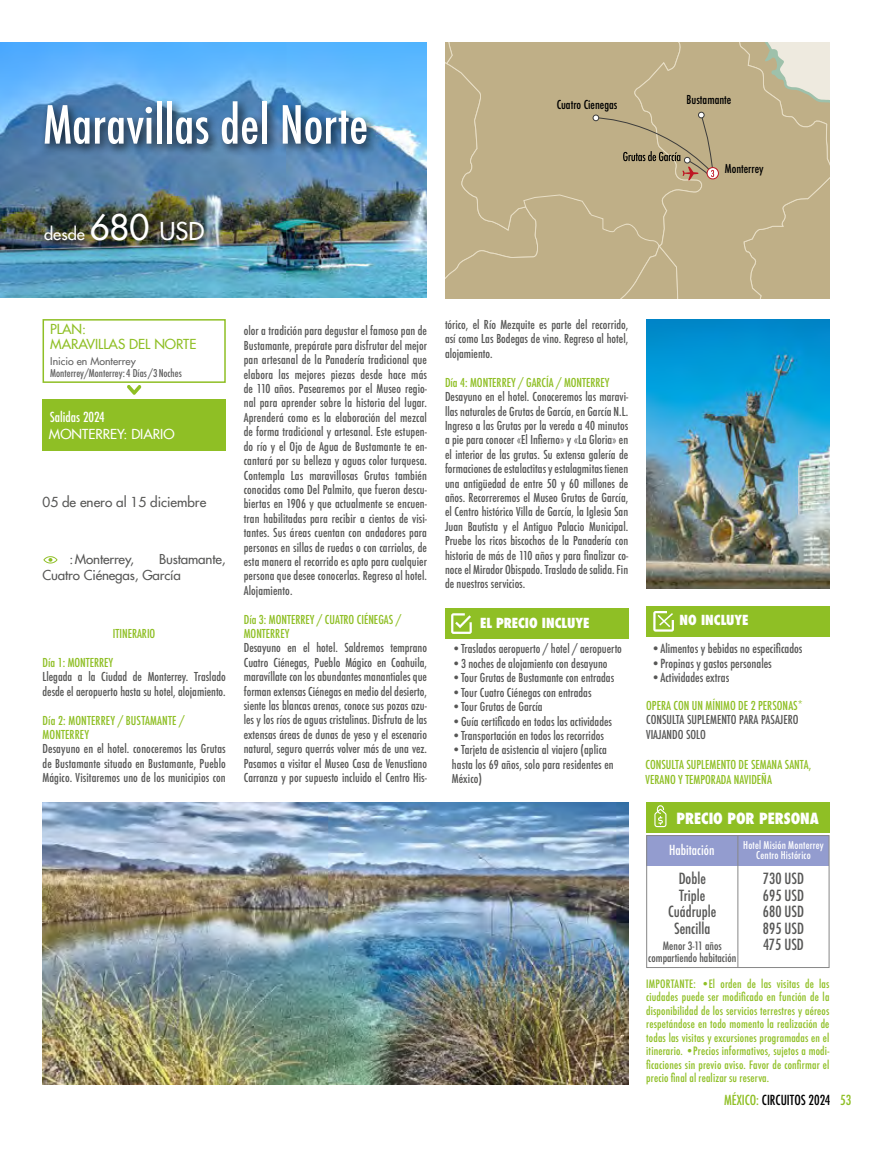
<style>
.page{position:relative;width:872px;height:1170px;background:#fff}
.page>*{position:absolute;margin:0;border:0;box-sizing:border-box;transform-origin:0 0}
.t1{font:500 condensed 51px "Futura";color:#fff}
.t2{font:500 16.5px "Futura";color:#fff}
.t3{font:500 condensed 15px/16.5px "Futura";color:#575756;text-align:center}
.t4{font:800 condensed 15px "Futura";color:#fff}
.t5{font:800 condensed 13.5px "Futura";color:#fff}
.t6{font:500 13.5px/15px "Futura";color:#8fbf25}
.t7{font:500 condensed 13.5px "Futura";color:#000}
.t8{font:500 13.5px "Futura";color:#575756}
.t9{font:500 condensed 13.5px "Futura";color:#fff}
.t10{font:500 13.5px "Futura";color:#fff}
.t11{font:500 13.35px/16px "Futura";letter-spacing:-.01em;color:#575756}
.t12{font:500 condensed 12.3px "Futura";color:#575756}
.t13{font:500 condensed 12px/14.4px "Futura";color:#575756;text-align:justify}
.t14{font:500 condensed 12px/14.4px "Futura";color:#8fbf25}
.t15{font:500 condensed 12px "Futura";color:#000}
.t16{font:500 condensed 11.25px/13.5px "Futura";letter-spacing:.015em;color:#8fbf25;text-align:justify}
.t17{font:500 condensed 11.25px/12px "Futura";color:#575756;text-align:center}
.t18{font:500 condensed 10.5px/10.5px "Futura";letter-spacing:.02em;color:#fff;text-align:center}
.t19{font:500 condensed 10.5px "Futura";color:#616161}
.t20{font:500 10.5px "Futura";color:#616161}
.s1{font-size:34.5px}
.s2{font-size:24px}
.s3{color:#8fbf25}
</style>
<div class="page">
<div style="left:43px;top:319px;width:183px;height:64px;border:2px solid #8fbf25"></div>
<svg style="left:43px;top:556px;width:15px;height:7px"></svg>
<div style="left:43px;top:399px;width:183px;height:51px;background:#8fbf25"></div>
<img style="left:0;top:43px;width:427px;height:255px">
<div style="left:40px;top:97px;width:339px;height:60px;background:#000;opacity:.75"></div>
<div style="left:41px;top:209px;width:176px;height:44px;background:#000;opacity:.75"></div>
<div style="left:445px;top:608px;width:183px;height:30px;background:#8fbf25"></div>
<svg style="left:451px;top:613px;width:21px;height:21px"></svg>
<div style="left:646px;top:606px;width:183px;height:30px;background:#8fbf25"></div>
<svg style="left:653px;top:611px;width:21px;height:20px"></svg>
<img style="left:43px;top:802px;width:585px;height:282px">
<svg style="left:127px;top:385px;width:15px;height:10px"></svg>
<div style="left:646px;top:802px;width:183px;height:30px;background:#8fbf25"></div>
<svg style="left:654px;top:805px;width:12px;height:22px"></svg>
<div style="left:646px;top:835px;width:183px;height:30px;background:#939ccf"></div>
<div style="left:646px;top:835px;width:183px;height:132px;border:1px solid #878787"></div>
<hr style="left:737px;top:835px;width:1px;height:132px;background:#878787">
<img style="left:646px;top:319px;width:183px;height:269px">
<div style="left:445px;top:43px;width:385px;height:255px;background:#bfaf87"></div>
<h1 class="t1" style="left:43px;top:92px;width:326px">Maravillas del Norte</h1>
<h2 class="t2" style="left:44px;top:223px;width:162px">desde <span class="s1">680</span> <span class="s2">USD</span></h2>
<p class="t15" style="left:557px;top:97px;width:62px">Cuatro Cienegas</p>
<p class="t15" style="left:686px;top:92px;width:46px">Bustamante</p>
<p class="t15" style="left:725px;top:161px;width:40px">Monterrey</p>
<p class="t6" style="left:50px;top:322px;width:148px">PLAN:<br>MARAVILLAS DEL NORTE</p>
<p class="t20" style="left:50px;top:354px;width:87px">Inicio en Monterrey</p>
<p class="t19" style="left:50px;top:366px;width:133px">Monterrey/Monterrey: 4 Días /3 Noches</p>
<p class="t9" style="left:50px;top:408px;width:57px">Salidas 2024</p>
<p class="t10" style="left:49px;top:425px;width:127px">MONTERREY: DIARIO</p>
<p class="t8" style="left:43px;top:493px;width:165px">05 de enero al 15 diciembre</p>
<p class="t11" style="left:69px;top:550px;width:66px">:Monterrey,</p>
<p class="t11" style="left:43px;top:550px;width:185px;text-indent:116px">Bustamante,<br>Cuatro Ciénegas, García</p>
<p class="t14" style="left:113px;top:626px;width:44px">ITINERARIO</p>
<p class="t14" style="left:43px;top:655px;width:72px">Día 1: MONTERREY</p>
<p class="t13" style="left:43px;top:669px;width:185px">Llegada a la Ciudad de Monterrey. Traslado desde el aeropuerto hasta su hotel, alojamiento.</p>
<p class="t14" style="left:43px;top:713px;width:143px">Día 2: MONTERREY / BUSTAMANTE /<br>MONTERREY</p>
<p class="t13" style="left:43px;top:741px;width:185px">Desayuno en el hotel. conoceremos las Grutas de Bustamante situado en Bustamante, Pueblo Mágico. Visitaremos uno de los municipios con</p>
<p class="t13" style="left:244px;top:324px;width:185px">olor a tradición para degustar el famoso pan de Bustamante, prepárate para disfrutar del mejor pan artesanal de la Panadería tradicional que elabora las mejores piezas desde hace más de 110 años. Pasearemos por el Museo regio&shy;nal para aprender sobre la historia del lugar.<br>Aprenderá como es la elaboración del mezcal de forma tradicional y artesanal. Este estupen&shy;do río y el Ojo de Agua de Bustamante te en&shy;cantará por su belleza y aguas color turquesa.<br>Contempla Las maravillosas Grutas también conocidas como Del Palmito, que fueron descu&shy;biertas en 1906 y que actualmente se encuen&shy;tran habilitadas para recibir a cientos de visi&shy;tantes. Sus áreas cuentan con andadores para personas en sillas de ruedas o con carriolas, de esta manera el recorrido es apto para cualquier persona que desee conocerlas. Regreso al hotel.<br>Alojamiento.</p>
<p class="t14" style="left:244px;top:612px;width:159px">Día 3: MONTERREY / CUATRO CIÉNEGAS /<br>MONTERREY</p>
<p class="t13" style="left:244px;top:640px;width:185px">Desayuno en el hotel. Saldremos temprano Cuatro Ciénegas, Pueblo Mágico en Coahuila, maravíllate con los abundantes manantiales que forman extensas Ciénegas en medio del desierto, siente las blancas arenas, conoce sus pozas azu&shy;les y los ríos de aguas cristalinas. Disfruta de las extensas áreas de dunas de yeso y el escenario natural, seguro querrás volver más de una vez.<br>Pasamos a visitar el Museo Casa de Venustiano Carranza y por supuesto incluido el Centro His-</p>
<p class="t13" style="left:445px;top:317px;width:185px">tórico, el Río Mezquite es parte del recorrido, así como Las Bodegas de vino. Regreso al hotel, alojamiento.</p>
<p class="t14" style="left:445px;top:375px;width:166px">Día 4: MONTERREY / GARCÍA / MONTERREY</p>
<p class="t13" style="left:445px;top:389px;width:185px">Desayuno en el hotel. Conoceremos las maravi&shy;llas naturales de Grutas de García, en García N.L.<br>Ingreso a las Grutas por la vereda a 40 minutos a pie para conocer «El Infierno» y «La Gloria» en el interior de las grutas. Su extensa galería de formaciones de estalactitas y estalagmitas tienen una antigüedad de entre 50 y 60 millones de años. Recorreremos el Museo Grutas de García, el Centro histórico Villa de García, la Iglesia San Juan Bautista y el Antiguo Palacio Municipal.<br>Pruebe los ricos biscochos de la Panadería con historia de más de 110 años y para finalizar co&shy;noce el Mirador Obispado. Traslado de salida. Fin de nuestros servicios.</p>
<p class="t5" style="left:480px;top:614px;width:111px">EL PRECIO INCLUYE</p>
<p class="t13" style="left:452px;top:642px;width:171px">•Traslados aeropuerto / hotel / aeropuerto</p>
<p class="t13" style="left:452px;top:656px;width:157px">•3 noches de alojamiento con desayuno</p>
<p class="t13" style="left:452px;top:670px;width:164px">•Tour Grutas de Bustamante con entradas</p>
<p class="t13" style="left:452px;top:685px;width:141px">•Tour Cuatro Ciénegas con entradas</p>
<p class="t13" style="left:452px;top:699px;width:92px">•Tour Grutas de García</p>
<p class="t13" style="left:452px;top:714px;width:162px">•Guía certificado en todas las actividades</p>
<p class="t13" style="left:452px;top:728px;width:153px">•Transportación en todos los recorridos</p>
<p class="t13" style="left:452px;top:742px;width:163px;text-align:left">•Tarjeta de asistencia al viajero (aplica hasta los 69 años, solo para residentes en<br>México)</p>
<p class="t5" style="left:679px;top:611px;width:70px">NO INCLUYE</p>
<p class="t12" style="left:651px;top:640px;width:153px">•Alimentos y bebidas no especificados</p>
<p class="t12" style="left:651px;top:655px;width:122px">•Propinas y gastos personales</p>
<p class="t12" style="left:651px;top:670px;width:80px">•Actividades extras</p>
<p class="t14" style="left:646px;top:698px;width:158px">OPERA CON UN MÍNIMO DE 2 PERSONAS*</p>
<p class="t13" style="left:646px;top:712px;width:154px">CONSULTA SUPLEMENTO PARA PASAJERO<br>VIAJANDO SOLO</p>
<p class="t14" style="left:645px;top:757px;width:167px">CONSULTA SUPLEMENTO DE SEMANA SANTA,<br>VERANO Y TEMPORADA NAVIDEÑA</p>
<p class="t4" style="left:676px;top:808px;width:144px">PRECIO POR PERSONA</p>
<p class="t9" style="left:669px;top:841px;width:47px">Habitación</p>
<p class="t18" style="left:743px;top:839px;width:82px">Hotel Misión Monterrey<br>Centro Histórico</p>
<p class="t3" style="left:668px;top:870px;width:50px">Doble<br>Triple<br>Cuádruple<br>Sencilla</p>
<p class="t17" style="left:648px;top:940px;width:90px">Menor 3-11 años compartiendo habitación</p>
<p class="t3" style="left:763px;top:870px;width:43px;text-align:justify">730 USD 695 USD 680 USD 895 USD 475 USD</p>
<p class="t16" style="left:646px;top:976px;width:185px">IMPORTANTE: •El orden de las visitas de las ciudades puede ser modificado en función de la disponibilidad de los servicios terrestres y aéreos respetándose en todo momento la realización de todas las visitas y excursiones programadas en el itinerario. •Precios informativos, sujetos a modi&shy;ficaciones sin previo aviso. Favor de confirmar el precio final al realizar su reserva.</p>
<p class="t7" style="left:724px;top:1091px;width:129px"><span class="s3">MÉXICO:</span> CIRCUITOS 2024 <span class="s3">53</span></p>
</div>
